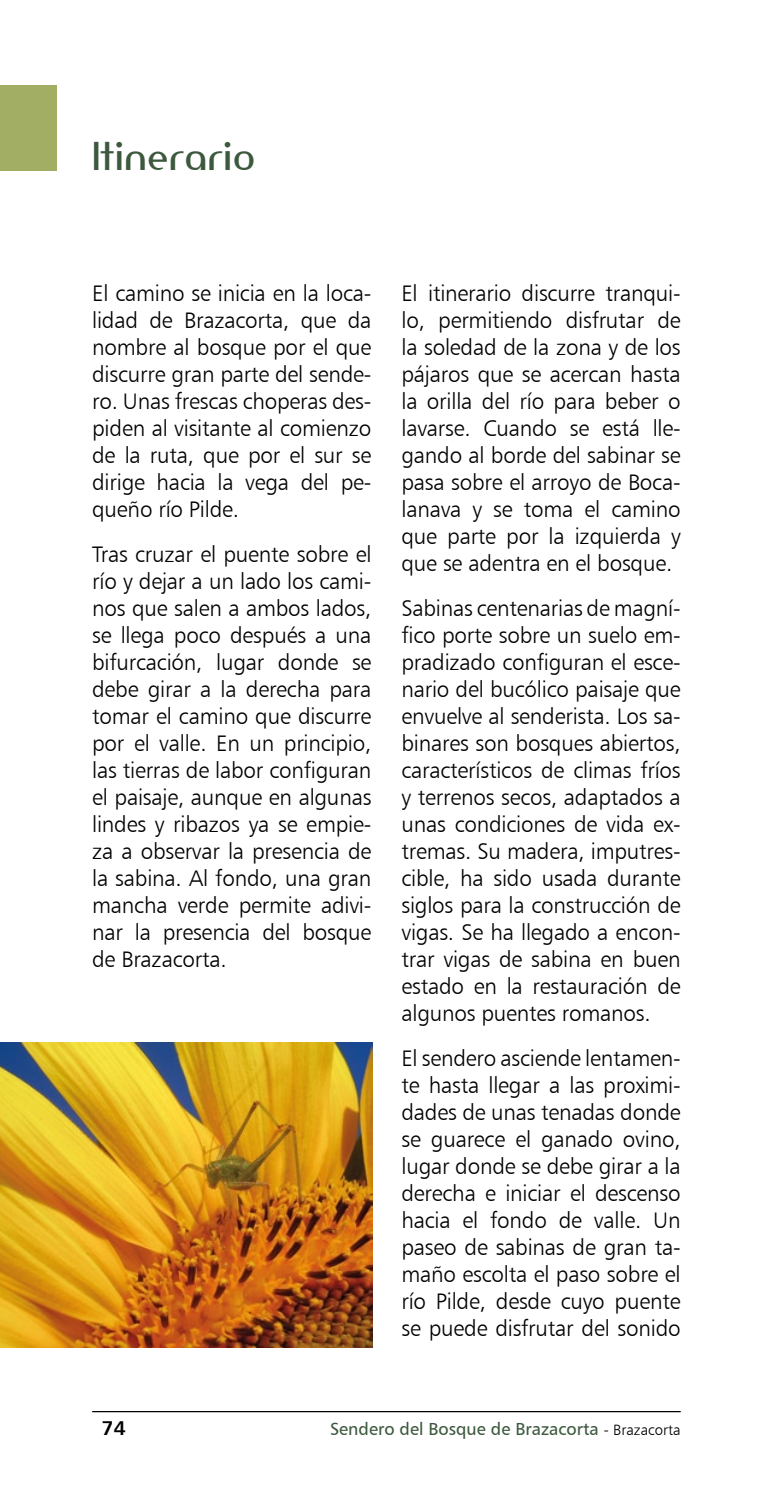
<style>
.page{position:relative;width:780px;height:1489px;background:#fff}
.page>*{position:absolute;margin:0;border:0;box-sizing:border-box;transform-origin:0 0}
.t1{font:37.5px "Amerika Sans";letter-spacing:.02em;color:#3c593e}
.t2{font:22.5px/27px "Humanist 777 BT Light B";letter-spacing:-.01em;color:#000;text-align:justify}
.t3{font:20px "Humanist 777 BT Bold B";color:#000}
.t4{font:17.5px "Humanist 777 BT Roman B";color:#3c593e}
.s1{font-family:"Humanist 777 BT Light B";font-size:15px;color:#000}
</style>
<div class="page">
<img style="left:0;top:1042px;width:372px;height:304px">
<div style="left:0;top:85px;width:57px;height:85px;background:#a1ae64"></div>
<hr style="left:92px;top:1410px;width:588px;height:1px;background:#000">
<h1 class="t1" style="left:92px;top:132px;width:164px">Itinerario</h1>
<p class="t2" style="left:92px;top:279px;width:281px">El camino se inicia en la loca&shy;lidad de Brazacorta, que da nombre al bosque por el que discurre gran parte del sende&shy;ro. Unas frescas choperas des&shy;piden al visitante al comienzo de la ruta, que por el sur se dirige hacia la vega del pe&shy;queño río Pilde.</p>
<p class="t2" style="left:92px;top:540px;width:281px">Tras cruzar el puente sobre el río y dejar a un lado los cami&shy;nos que salen a ambos lados, se llega poco después a una bifurcación, lugar donde se debe girar a la derecha para tomar el camino que discurre por el valle. En un principio, las tierras de labor configuran el paisaje, aunque en algunas lindes y ribazos ya se empie&shy;za a observar la presencia de la sabina. Al fondo, una gran mancha verde permite adivi&shy;nar la presencia del bosque de Brazacorta.</p>
<p class="t2" style="left:401px;top:279px;width:281px">El itinerario discurre tranqui&shy;lo, permitiendo disfrutar de la soledad de la zona y de los pájaros que se acercan hasta la orilla del río para beber o lavarse. Cuando se está lle&shy;gando al borde del sabinar se pasa sobre el arroyo de Boca&shy;lanava y se toma el camino que parte por la izquierda y que se adentra en el bosque.</p>
<p class="t2" style="left:401px;top:594px;width:281px">Sabinas centenarias de magní&shy;fico porte sobre un suelo em&shy;pradizado configuran el esce&shy;nario del bucólico paisaje que envuelve al senderista. Los sa&shy;binares son bosques abiertos, característicos de climas fríos y terrenos secos, adaptados a unas condiciones de vida ex&shy;tremas. Su madera, imputres&shy;cible, ha sido usada durante siglos para la construcción de vigas. Se ha llegado a encon&shy;trar vigas de sabina en buen estado en la restauración de algunos puentes romanos.</p>
<p class="t2" style="left:401px;top:1043px;width:281px">El sendero asciende lentamen&shy;te hasta llegar a las proximi&shy;dades de unas tenadas donde se guarece el ganado ovino, lugar donde se debe girar a la derecha e iniciar el descenso hacia el fondo de valle. Un paseo de sabinas de gran ta&shy;maño escolta el paso sobre el río Pilde, desde cuyo puente se puede disfrutar del sonido</p>
<p class="t3" style="left:102px;top:1415px;width:25px">74</p>
<p class="t4" style="left:330px;top:1417px;width:352px">Sendero del Bosque de Brazacorta <span class="s1">- Brazacorta</span></p>
</div>
